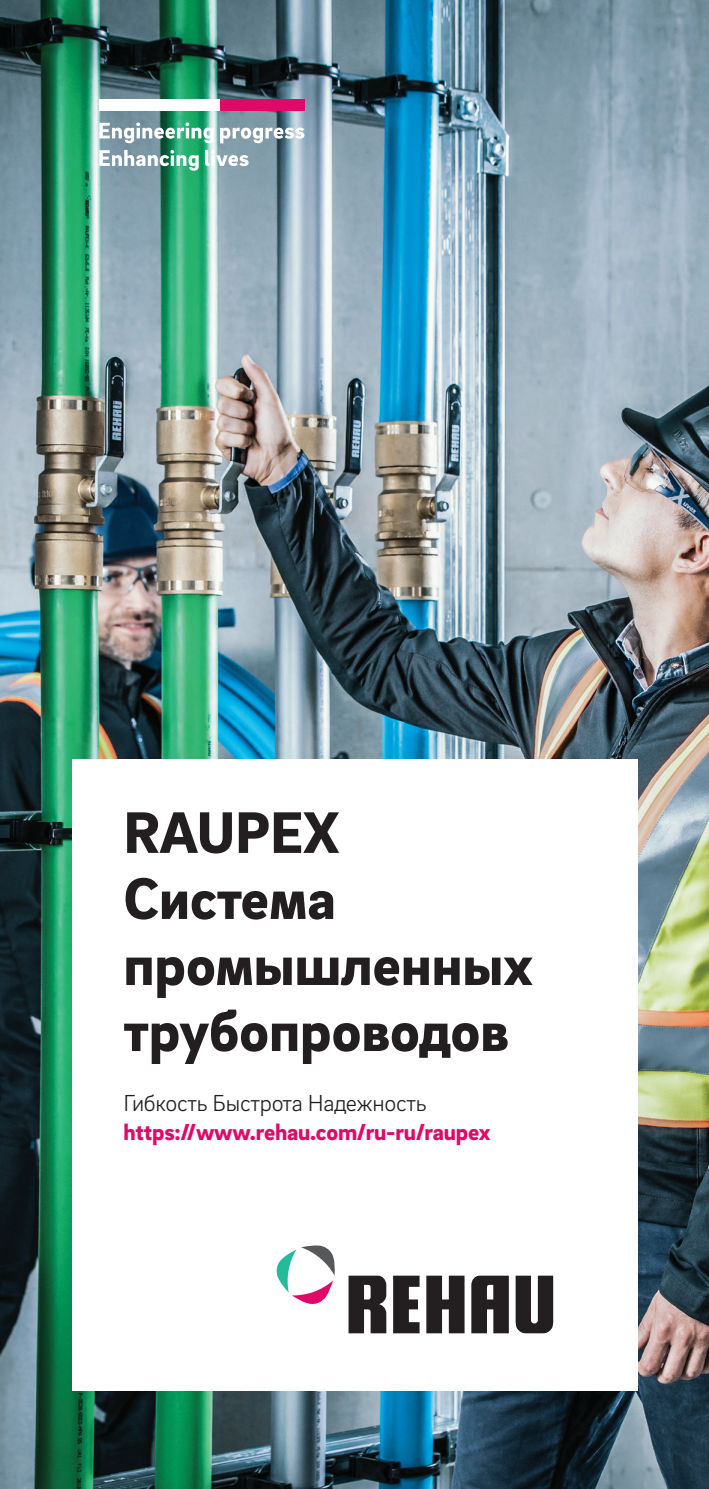
<style>
.page{position:relative;width:709px;height:1489px;background:#fff}
.page>*{position:absolute;margin:0;border:0;box-sizing:border-box;transform-origin:0 0}
.FB__Headline_-_24pt{font:900 60px/66px "Brix Sans";color:#231f20}
.FB__Body_text_-_9_5p{font:900 23.75px "Brix Sans";letter-spacing:-.01em;color:#e10968}
.FB__Body_text_-_9_5p-2{font:300 23.75px "Brix Sans";letter-spacing:-.01em;color:#231f20}
</style>
<div class="page">
<img style="left:0;top:0;width:709px;height:1488px">
<svg style="left:99px;top:150px;width:149px;height:21px"></svg>
<svg style="left:99px;top:122px;width:205px;height:21px"></svg>
<div style="left:220px;top:99px;width:84px;height:12px;background:#e10968"></div>
<div style="left:99px;top:99px;width:121px;height:12px;background:#fff"></div>
<div style="left:72px;top:758px;width:566px;height:632px;background:#fff"></div>
<svg style="left:276px;top:1245px;width:59px;height:59px"></svg>
<svg style="left:426px;top:1275px;width:38px;height:58px;background:#474445"></svg>
<svg style="left:471px;top:1275px;width:38px;height:58px;background:#423e3f"></svg>
<svg style="left:348px;top:1275px;width:38px;height:58px;background:#464243"></svg>
<svg style="left:393px;top:1275px;width:26px;height:58px"></svg>
<svg style="left:515px;top:1275px;width:38px;height:58px;background:#4d4a4a"></svg>
<p class="FB__Headline_-_24pt" style="left:123px;top:796px;width:411px">RAUPEX<br>Система промышленных трубопроводов</p>
<p class="FB__Body_text_-_9_5p-2" style="left:123px;top:1087px;width:304px">Гибкость Быстрота Надежность</p>
<p class="FB__Body_text_-_9_5p" style="left:123px;top:1116px;width:368px">https://www.rehau.com/ru-ru/raupex</p>
</div>
